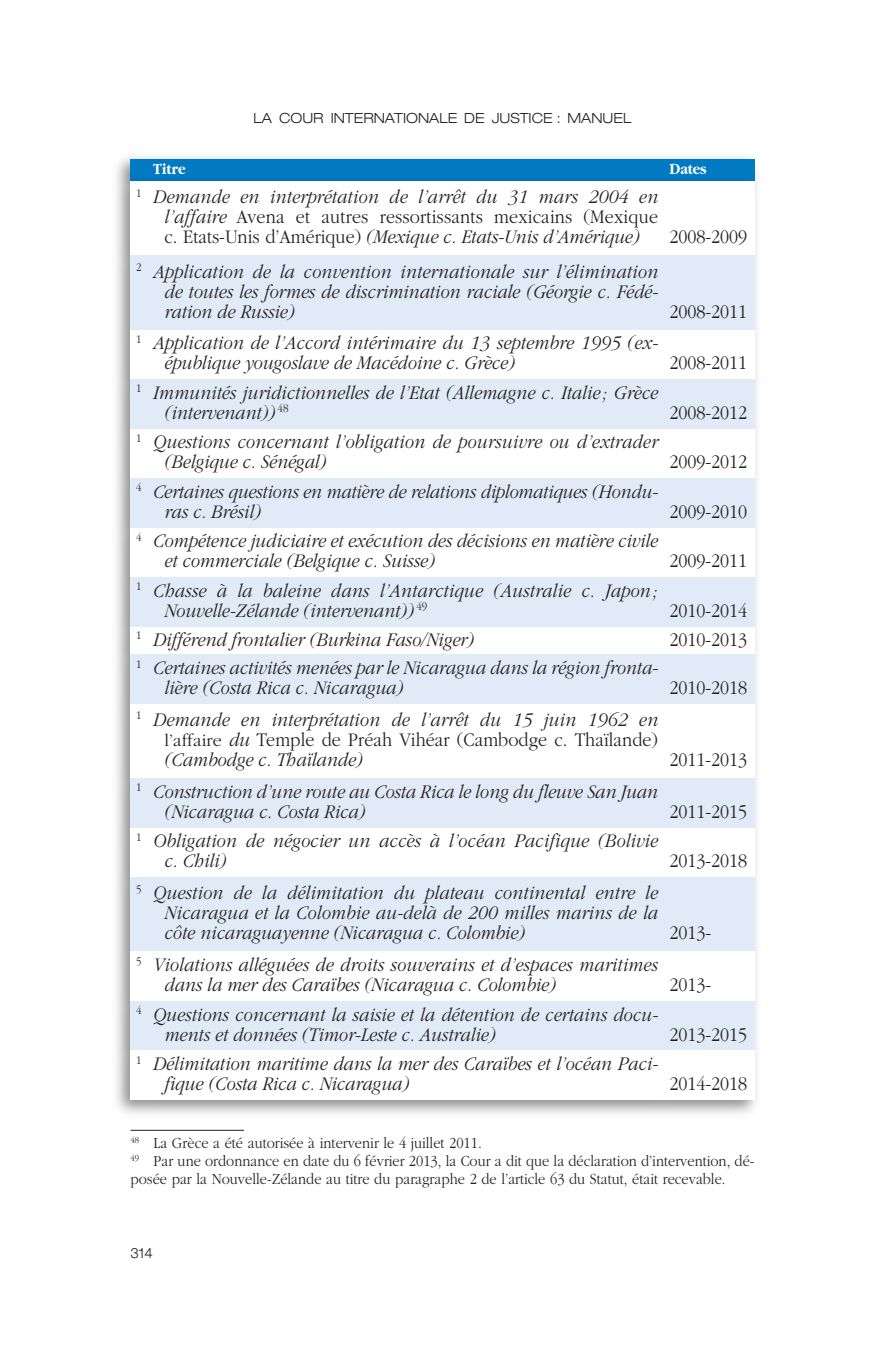
<style>
.page{position:relative;width:885px;height:1361px;background:#fff}
.page>*{position:absolute;margin:0;border:0;box-sizing:border-box;transform-origin:0 0}
.t1{font:italic 300 20px/20px "Garamond";color:#231f20;scale:.9 1}
.t2{font:300 20px "Garamond";color:#231f20;scale:.9 1}
.t3{font:300 16px/18px "Garamond";color:#231f20;scale:.9 1}
.t4{font:700 16px "Garamond";color:#fff;scale:.9 1}
.t5{font:300 expanded 14px "Helvetica Neue";color:#231f20}
.t6{font:300 expanded 14px "Helvetica Neue";color:#231f20;scale:.9 1}
.t7{font:300 12px "Garamond";color:#231f20;scale:.9 1}
.s1{font-style:normal}
.s2{font-style:normal;font-size:18px}
</style>
<div class="page">
<hr style="left:130px;top:1129px;width:114px;height:1px;background:#231f20">
<div style="left:117px;top:156px;width:639px;height:14px;background:#f1f1f1"></div>
<div style="left:130px;top:159px;width:23px;height:22px;background:#007bc3"></div>
<div style="left:153px;top:159px;width:516px;height:22px;background:#007bc3"></div>
<div style="left:669px;top:159px;width:85px;height:22px;background:#007bc3"></div>
<img style="left:116px;top:170px;width:641px;height:944px">
<div style="left:130px;top:181px;width:23px;height:75px;background:#fff"></div>
<div style="left:153px;top:181px;width:516px;height:75px;background:#fff"></div>
<div style="left:669px;top:181px;width:85px;height:75px;background:#fff"></div>
<div style="left:130px;top:256px;width:23px;height:74px;background:#e1ebf7"></div>
<div style="left:153px;top:256px;width:516px;height:74px;background:#e1ebf7"></div>
<div style="left:669px;top:256px;width:85px;height:74px;background:#e1ebf7"></div>
<div style="left:130px;top:330px;width:23px;height:49px;background:#fff"></div>
<div style="left:153px;top:330px;width:516px;height:49px;background:#fff"></div>
<div style="left:669px;top:330px;width:85px;height:49px;background:#fff"></div>
<div style="left:130px;top:379px;width:23px;height:50px;background:#e1ebf7"></div>
<div style="left:153px;top:379px;width:516px;height:50px;background:#e1ebf7"></div>
<div style="left:669px;top:379px;width:85px;height:50px;background:#e1ebf7"></div>
<div style="left:130px;top:429px;width:23px;height:49px;background:#fff"></div>
<div style="left:153px;top:429px;width:516px;height:49px;background:#fff"></div>
<div style="left:669px;top:429px;width:85px;height:49px;background:#fff"></div>
<div style="left:130px;top:478px;width:23px;height:50px;background:#e1ebf7"></div>
<div style="left:153px;top:478px;width:516px;height:50px;background:#e1ebf7"></div>
<div style="left:669px;top:478px;width:85px;height:50px;background:#e1ebf7"></div>
<div style="left:130px;top:528px;width:23px;height:49px;background:#fff"></div>
<div style="left:153px;top:528px;width:516px;height:49px;background:#fff"></div>
<div style="left:669px;top:528px;width:85px;height:49px;background:#fff"></div>
<div style="left:130px;top:577px;width:23px;height:50px;background:#e1ebf7"></div>
<div style="left:153px;top:577px;width:516px;height:50px;background:#e1ebf7"></div>
<div style="left:669px;top:577px;width:85px;height:50px;background:#e1ebf7"></div>
<div style="left:130px;top:627px;width:23px;height:28px;background:#fff"></div>
<div style="left:153px;top:627px;width:516px;height:28px;background:#fff"></div>
<div style="left:669px;top:627px;width:85px;height:28px;background:#fff"></div>
<div style="left:130px;top:655px;width:23px;height:49px;background:#e1ebf7"></div>
<div style="left:153px;top:655px;width:516px;height:49px;background:#e1ebf7"></div>
<div style="left:669px;top:655px;width:85px;height:49px;background:#e1ebf7"></div>
<div style="left:130px;top:704px;width:23px;height:74px;background:#fff"></div>
<div style="left:153px;top:704px;width:516px;height:74px;background:#fff"></div>
<div style="left:669px;top:704px;width:85px;height:74px;background:#fff"></div>
<div style="left:130px;top:778px;width:23px;height:50px;background:#e1ebf7"></div>
<div style="left:153px;top:778px;width:516px;height:50px;background:#e1ebf7"></div>
<div style="left:669px;top:778px;width:85px;height:50px;background:#e1ebf7"></div>
<div style="left:130px;top:828px;width:23px;height:49px;background:#fff"></div>
<div style="left:153px;top:828px;width:516px;height:49px;background:#fff"></div>
<div style="left:669px;top:828px;width:85px;height:49px;background:#fff"></div>
<div style="left:130px;top:877px;width:23px;height:74px;background:#e1ebf7"></div>
<div style="left:153px;top:877px;width:516px;height:74px;background:#e1ebf7"></div>
<div style="left:669px;top:877px;width:85px;height:74px;background:#e1ebf7"></div>
<div style="left:130px;top:951px;width:23px;height:50px;background:#fff"></div>
<div style="left:153px;top:951px;width:516px;height:50px;background:#fff"></div>
<div style="left:669px;top:951px;width:85px;height:50px;background:#fff"></div>
<div style="left:130px;top:1001px;width:23px;height:49px;background:#e1ebf7"></div>
<div style="left:153px;top:1001px;width:516px;height:49px;background:#e1ebf7"></div>
<div style="left:669px;top:1001px;width:85px;height:49px;background:#e1ebf7"></div>
<div style="left:130px;top:1050px;width:23px;height:50px;background:#fff"></div>
<div style="left:153px;top:1050px;width:516px;height:50px;background:#fff"></div>
<div style="left:669px;top:1050px;width:85px;height:50px;background:#fff"></div>
<p class="t5" style="left:253px;top:113px;width:379px">LA COUR INTERNATIONALE DE JUSTICE : MANUEL</p>
<p class="t4" style="left:153px;top:163px;width:37px">Titre</p>
<p class="t4" style="left:669px;top:163px;width:43px">Dates</p>
<p class="t7" style="left:136px;top:188px;width:8px">1</p>
<p class="t1" style="left:153px;top:189px;width:562px;text-align:center">Demande en interprétation de l’arrêt du 31 mars 2004 en l’affaire <span class="s1">Avena et autres ressortissants mexicains (Mexique c. Etats-Unis d’Amérique)</span> (Mexique c. Etats-Unis d’Amérique)</p>
<p class="t7" style="left:136px;top:262px;width:8px">2</p>
<p class="t1" style="left:164px;top:263px;width:550px;text-align:justify;text-indent:-11px">Application de la convention internationale sur l’élimination de toutes les formes de discrimination raciale (Géorgie c. Fédé&shy;ration de Russie)</p>
<p class="t7" style="left:136px;top:334px;width:8px">1</p>
<p class="t1" style="left:164px;top:335px;width:550px;text-indent:-11px">Application de l’Accord intérimaire du 13 septembre 1995 (ex&shy;épublique yougoslave de Macédoine c. Grèce)</p>
<p class="t7" style="left:136px;top:384px;width:8px">1</p>
<p class="t1" style="left:164px;top:384px;width:550px;text-indent:-11px">Immunités juridictionnelles de l’Etat (Allemagne c. Italie ; Grèce (intervenant)) <sup>48</sup></p>
<p class="t7" style="left:136px;top:433px;width:8px">1</p>
<p class="t1" style="left:164px;top:434px;width:549px;text-indent:-11px">Questions concernant l’obligation de poursuivre ou d’extrader (Belgique c. Sénégal)</p>
<p class="t7" style="left:136px;top:483px;width:8px">4</p>
<p class="t1" style="left:164px;top:483px;width:550px;text-indent:-11px">Certaines questions en matière de relations diplomatiques (Hondu&shy;ras c. Brésil)</p>
<p class="t7" style="left:136px;top:532px;width:8px">4</p>
<p class="t1" style="left:164px;top:533px;width:550px;text-indent:-11px">Compétence judiciaire et exécution des décisions en matière civile et commerciale (Belgique c. Suisse)</p>
<p class="t7" style="left:136px;top:582px;width:8px">1</p>
<p class="t1" style="left:164px;top:582px;width:550px;text-indent:-11px">Chasse à la baleine dans l’Antarctique (Australie c. Japon ;<br>Nouvelle-Zélande (intervenant)) <sup>49</sup></p>
<p class="t2" style="left:669px;top:229px;width:88px">2008-2009</p>
<p class="t2" style="left:669px;top:303px;width:88px">2008-2011</p>
<p class="t2" style="left:669px;top:355px;width:88px">2008-2011</p>
<p class="t2" style="left:669px;top:405px;width:88px">2008-2012</p>
<p class="t2" style="left:669px;top:454px;width:88px">2009-2012</p>
<p class="t2" style="left:669px;top:504px;width:88px">2009-2010</p>
<p class="t2" style="left:669px;top:553px;width:88px">2009-2011</p>
<p class="t2" style="left:669px;top:603px;width:88px">2010-2014</p>
<p class="t7" style="left:136px;top:630px;width:8px">1</p>
<p class="t1" style="left:153px;top:631px;width:358px">Différend frontalier (Burkina Faso/Niger)</p>
<p class="t2" style="left:669px;top:631px;width:88px">2010-2013</p>
<p class="t7" style="left:136px;top:659px;width:8px">1</p>
<p class="t1" style="left:164px;top:659px;width:550px;text-indent:-11px">Certaines activités menées par le Nicaragua dans la région fronta&shy;lière (Costa Rica c. Nicaragua)</p>
<p class="t2" style="left:669px;top:680px;width:88px">2010-2018</p>
<p class="t7" style="left:136px;top:711px;width:8px">1</p>
<p class="t1" style="left:164px;top:711px;width:550px;text-align:justify;text-indent:-11px">Demande en interprétation de l’arrêt du 15 juin 1962 en <span class="s2">l’affaire</span> du <span class="s1">Temple de Préah Vihéar (Cambodge c. Thaïlande) </span>(Cambodge c. Thaïlande)</p>
<p class="t7" style="left:136px;top:783px;width:8px">1</p>
<p class="t1" style="left:164px;top:783px;width:550px;text-indent:-11px">Construction d’une route au Costa Rica le long du fleuve San Juan (Nicaragua c. Costa Rica)</p>
<p class="t7" style="left:136px;top:832px;width:8px">1</p>
<p class="t1" style="left:164px;top:833px;width:550px;text-indent:-11px">Obligation de négocier un accès à l’océan Pacifique (Bolivie c. Chili)</p>
<p class="t7" style="left:136px;top:884px;width:8px">5</p>
<p class="t1" style="left:164px;top:884px;width:550px;text-align:justify;text-indent:-11px">Question de la délimitation du plateau continental entre le Nicaragua et la Colombie au-delà de 200 milles marins de la côte nicaraguayenne (Nicaragua c. Colombie)</p>
<p class="t7" style="left:136px;top:956px;width:8px">5</p>
<p class="t1" style="left:164px;top:956px;width:550px;text-indent:-11px">Violations alléguées de droits souverains et d’espaces maritimes dans la mer des Caraïbes (Nicaragua c. Colombie)</p>
<p class="t7" style="left:136px;top:1005px;width:8px">4</p>
<p class="t1" style="left:164px;top:1006px;width:550px;text-indent:-11px">Questions concernant la saisie et la détention de certains docu&shy;ments et données (Timor-Leste c. Australie)</p>
<p class="t7" style="left:136px;top:1055px;width:8px">1</p>
<p class="t1" style="left:164px;top:1055px;width:550px;text-indent:-11px">Délimitation maritime dans la mer des Caraïbes et l’océan Paci&shy;fique (Costa Rica c. Nicaragua)</p>
<p class="t2" style="left:669px;top:752px;width:88px">2011-2013</p>
<p class="t2" style="left:669px;top:804px;width:88px">2011-2015</p>
<p class="t2" style="left:669px;top:853px;width:88px">2013-2018</p>
<p class="t2" style="left:669px;top:925px;width:48px">2013-</p>
<p class="t2" style="left:669px;top:977px;width:48px">2013-</p>
<p class="t2" style="left:669px;top:1026px;width:88px">2013-2015</p>
<p class="t2" style="left:669px;top:1076px;width:88px">2014-2018</p>
<p class="t3" style="left:130px;top:1135px;width:392px"><sup>48</sup> La Grèce a été autorisée à intervenir le 4 juillet 2011.</p>
<p class="t3" style="left:130px;top:1153px;width:694px"><sup>49</sup> Par une ordonnance en date du 6 février 2013, la Cour a dit que la déclaration d’intervention, dé&shy;posée par la Nouvelle-Zélande au titre du paragraphe 2 de l’article 63 du Statut, était recevable.</p>
<p class="t6" style="left:130px;top:1247px;width:26px">314</p>
</div>
